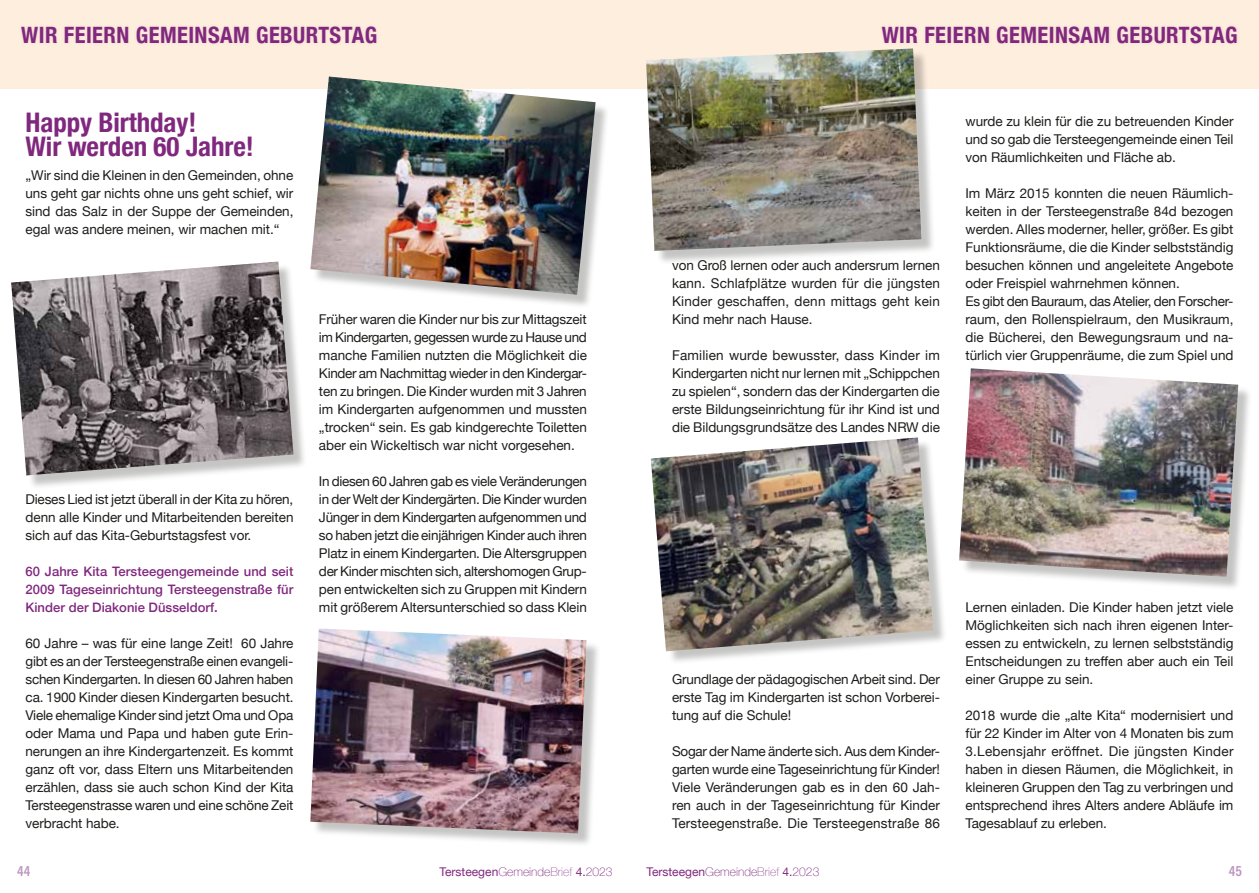
<style>
.page{position:relative;width:1259px;height:893px;background:#fff}
.page>*{position:absolute;margin:0;border:0;box-sizing:border-box;transform-origin:0 0}
.t1{font:700 condensed 27px/24px "Helvetica Neue";letter-spacing:-.005em;color:#80287e}
.t2{font:700 condensed 22.5px "Helvetica Neue";letter-spacing:.02em;color:#80287e}
.t3{font:15px "Acumin Variable Concept";color:#bb93bf}
.t4{font:13.5px/18px "Helvetica Neue";letter-spacing:-.005em;color:#1d1d1b;text-align:justify}
.t5{font:500 13.05px/18px "Helvetica Neue";color:#80287e;text-align:justify}
.t6{font:12px "Helvetica Neue";color:#80287e}
.s1{font-weight:100}
.s2{font-weight:100;color:#9d5b9b}
</style>
<div class="page">
<div style="left:0;top:0;width:1259px;height:88px;background:#feeede"></div>
<div style="left:18px;top:23px;width:362px;height:23px;background:#f8e5d9"></div>
<div style="left:878px;top:23px;width:362px;height:23px;background:#f8e5d9"></div>
<div style="left:14px;top:264px;width:293px;height:225px;background:#1d1d1b;opacity:.26"></div>
<img style="left:11px;top:261px;width:282px;height:214px">
<div style="left:312px;top:630px;width:289px;height:218px;background:#1d1d1b;opacity:.26"></div>
<img style="left:310px;top:628px;width:276px;height:205px">
<div style="left:653px;top:440px;width:294px;height:225px;background:#1d1d1b;opacity:.26"></div>
<img style="left:651px;top:437px;width:282px;height:214px">
<div style="left:648px;top:50px;width:287px;height:215px;background:#1d1d1b;opacity:.26"></div>
<img style="left:646px;top:48px;width:275px;height:203px">
<div style="left:961px;top:371px;width:291px;height:220px;background:#1d1d1b;opacity:.26"></div>
<img style="left:959px;top:368px;width:279px;height:209px">
<div style="left:313px;top:79px;width:296px;height:230px;background:#1d1d1b;opacity:.26"></div>
<img style="left:310px;top:77px;width:285px;height:218px">
<h2 class="t2" style="left:21px;top:16px;width:357px">WIR FEIERN GEMEINSAM GEBURTSTAG</h2>
<h2 class="t2" style="left:881px;top:16px;width:357px">WIR FEIERN GEMEINSAM GEBURTSTAG</h2>
<h1 class="t1" style="left:26px;top:109px;width:230px">Happy Birthday!<br>Wir werden 60 Jahre!</h1>
<p class="t4" style="left:26px;top:167px;width:269px">„Wir sind die Kleinen in den Gemeinden, ohne uns geht gar nichts ohne uns geht schief, wir sind das Salz in der Suppe der Gemeinden, egal was andere meinen, wir machen mit.“</p>
<p class="t4" style="left:26px;top:491px;width:269px">Dieses Lied ist jetzt überall in der Kita zu hören, denn alle Kinder und Mitarbeitenden bereiten sich auf das Kita-Geburtstagsfest vor.</p>
<p class="t5" style="left:26px;top:561px;width:269px">60 Jahre Kita Tersteegengemeinde und seit 2009 Tageseinrichtung Tersteegenstraße für Kinder der Diakonie Düsseldorf.</p>
<p class="t4" style="left:26px;top:635px;width:270px">60 Jahre – was für eine lange Zeit! 60 Jahre gibt es an der Tersteegenstraße einen evangeli&shy;schen Kindergarten. In diesen 60 Jahren haben ca. 1900 Kinder diesen Kindergarten besucht.<br>Viele ehemalige Kinder sind jetzt Oma und Opa oder Mama und Papa und haben gute Erin&shy;nerungen an ihre Kindergartenzeit. Es kommt ganz oft vor, dass Eltern uns Mitarbeitenden erzählen, dass sie auch schon Kind der Kita Tersteegenstrasse waren und eine schöne Zeit verbracht habe.</p>
<p class="t4" style="left:319px;top:311px;width:269px">Früher waren die Kinder nur bis zur Mittagszeit im Kindergarten, gegessen wurde zu Hause und manche Familien nutzten die Möglichkeit die Kinder am Nachmittag wieder in den Kindergar&shy;ten zu bringen. Die Kinder wurden mit 3 Jahren im Kindergarten aufgenommen und mussten „trocken“ sein. Es gab kindgerechte Toiletten aber ein Wickeltisch war nicht vorgesehen.</p>
<p class="t4" style="left:319px;top:473px;width:269px">In diesen 60 Jahren gab es viele Veränderungen in der Welt der Kindergärten. Die Kinder wurden Jünger in dem Kindergarten aufgenommen und so haben jetzt die einjährigen Kinder auch ihren Platz in einem Kindergarten. Die Altersgruppen der Kinder mischten sich, altershomogen Grup&shy;pen entwickelten sich zu Gruppen mit Kindern mit größerem Altersunterschied so dass Klein</p>
<p class="t4" style="left:672px;top:257px;width:269px">von Groß lernen oder auch andersrum lernen kann. Schlafplätze wurden für die jüngsten Kinder geschaffen, denn mittags geht kein Kind mehr nach Hause.</p>
<p class="t4" style="left:672px;top:347px;width:269px">Familien wurde bewusster, dass Kinder im Kindergarten nicht nur lernen mit „Schippchen zu spielen“, sondern das der Kindergarten die erste Bildungseinrichtung für ihr Kind ist und die Bildungsgrundsätze des Landes NRW die</p>
<p class="t4" style="left:965px;top:113px;width:269px">wurde zu klein für die zu betreuenden Kinder und so gab die Tersteegengemeinde einen Teil von Räumlichkeiten und Fläche ab.</p>
<p class="t4" style="left:965px;top:185px;width:269px;text-align:left">Im März 2015 konnten die neuen Räumlich&shy;keiten in der Tersteegenstraße 84d bezogen werden. Alles moderner, heller, größer. Es gibt Funktionsräume, die die Kinder selbstständig besuchen können und angeleitete Angebote oder Freispiel wahrnehmen können.<br>Es gibt den Bauraum, das Atelier, den Forscher&shy;raum, den Rollenspielraum, den Musikraum, die Bücherei, den Bewegungsraum und na&shy;türlich vier Gruppenräume, die zum Spiel und</p>
<p class="t4" style="left:672px;top:671px;width:269px">Grundlage der pädagogischen Arbeit sind. Der erste Tag im Kindergarten ist schon Vorberei&shy;tung auf die Schule!</p>
<p class="t4" style="left:672px;top:743px;width:269px">Sogar der Name änderte sich. Aus dem Kinder&shy;garten wurde eine Tageseinrichtung für Kinder!<br>Viele Veränderungen gab es in den 60 Jah&shy;ren auch in der Tageseinrichtung für Kinder Tersteegenstraße. Die Tersteegenstraße 86</p>
<p class="t4" style="left:965px;top:599px;width:269px">Lernen einladen. Die Kinder haben jetzt viele Möglichkeiten sich nach ihren eigenen Inter&shy;essen zu entwickeln, zu lernen selbstständig Entscheidungen zu treffen aber auch ein Teil einer Gruppe zu sein.</p>
<p class="t4" style="left:965px;top:707px;width:269px">2018 wurde die „alte Kita“ modernisiert und für 22 Kinder im Alter von 4 Monaten bis zum 3.Lebensjahr eröffnet. Die jüngsten Kinder haben in diesen Räumen, die Möglichkeit, in kleineren Gruppen den Tag zu verbringen und entsprechend ihres Alters andere Abläufe im Tagesablauf zu erleben.</p>
<p class="t3" style="left:17px;top:860px;width:15px">44</p>
<p class="t6" style="left:440px;top:863px;width:174px">Tersteegen<span class="s1">Gemeinde</span><span class="s2">Brief</span> 4.<span class="s1">2023</span></p>
<p class="t6" style="left:646px;top:863px;width:174px">Tersteegen<span class="s1">Gemeinde</span><span class="s2">Brief</span> 4.<span class="s1">2023</span></p>
<p class="t3" style="left:1228px;top:860px;width:15px">45</p>
</div>
